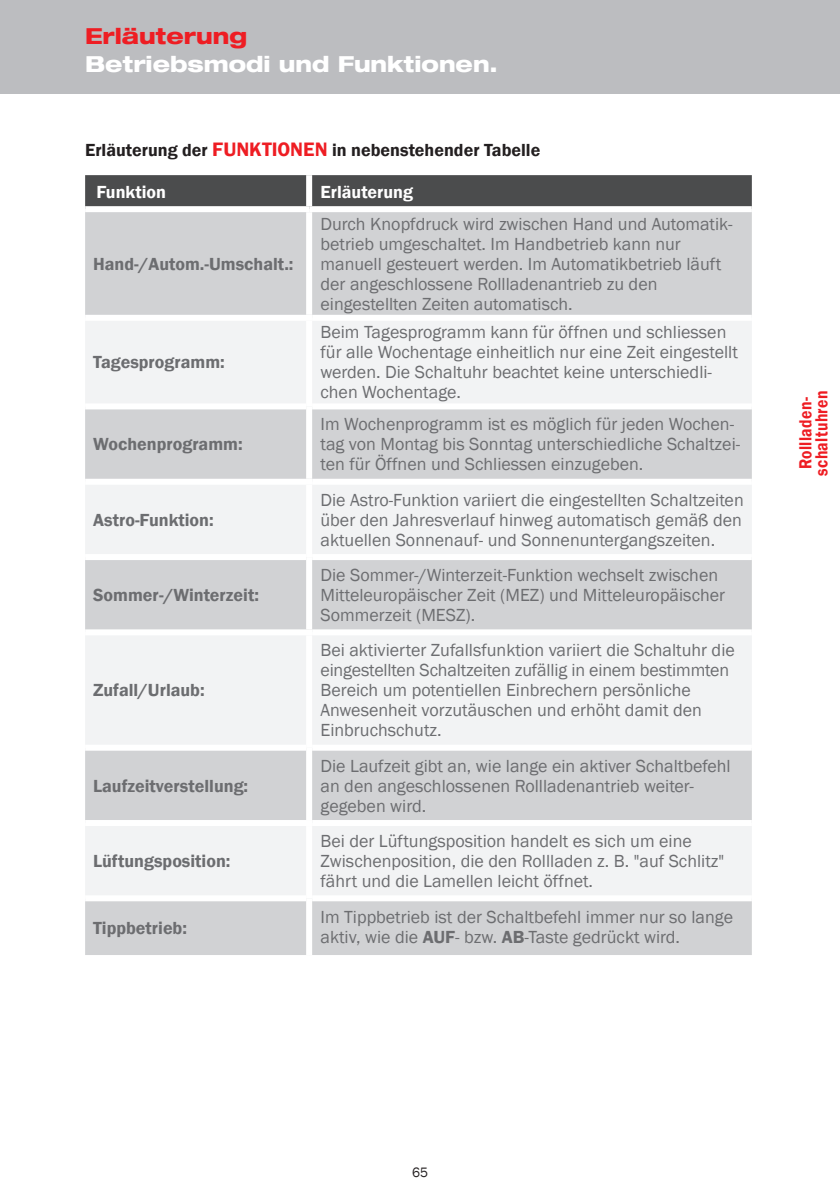
<style>
.page{position:relative;width:840px;height:1191px;background:#fff}
.page>*{position:absolute;margin:0;border:0;box-sizing:border-box;transform-origin:0 0}
.head{font:800 expanded 22px "Helvetica Neue LT Com";color:#fff}
.head-2{font:800 expanded 22px "Helvetica Neue LT Com";color:#ee1d23}
.content{font:18px/20px "Franklin Gothic";color:#6c6d70}
.grau_bold{font:600 18px "Franklin Gothic";color:#6c6d70}
.bold{font:600 18px "Franklin Gothic";color:#231f20}
.t1{font:600 18px/16px "Franklin Gothic";letter-spacing:.02em;color:#ee1d23;text-align:center;scale:.87 1}
.Tabellenkopf_weiß{font:600 18px "Franklin Gothic";color:#fff}
.t2{font:14px "Franklin Gothic";color:#231f20}
.s1{font-size:20px;color:#ee1d23}
.s2{font-weight:600}
</style>
<div class="page">
<div style="left:0;top:0;width:839px;height:94px;background:#bcbdc0"></div>
<div style="left:85px;top:175px;width:666px;height:31px;background:#4b4c4d"></div>
<div style="left:85px;top:212px;width:221px;height:743px;background:#d1d2d4"></div>
<div style="left:312px;top:212px;width:439px;height:743px;background:#d1d2d4"></div>
<svg style="left:85px;top:321px;width:221px;height:574px;fill:#f2f3f4"></svg>
<svg style="left:312px;top:321px;width:439px;height:574px;fill:#f2f3f4"></svg>
<div style="left:85px;top:403px;width:221px;height:6px;background:#fff"></div>
<div style="left:85px;top:554px;width:221px;height:6px;background:#fff"></div>
<div style="left:85px;top:744px;width:221px;height:6px;background:#fff"></div>
<div style="left:85px;top:895px;width:221px;height:6px;background:#fff"></div>
<div style="left:85px;top:315px;width:227px;height:6px;background:#fff"></div>
<div style="left:85px;top:479px;width:227px;height:6px;background:#fff"></div>
<div style="left:85px;top:629px;width:227px;height:6px;background:#fff"></div>
<div style="left:85px;top:820px;width:227px;height:6px;background:#fff"></div>
<div style="left:306px;top:175px;width:6px;height:31px;background:#fff"></div>
<div style="left:312px;top:315px;width:439px;height:6px;background:#fff"></div>
<div style="left:312px;top:403px;width:439px;height:6px;background:#fff"></div>
<div style="left:312px;top:479px;width:439px;height:6px;background:#fff"></div>
<div style="left:312px;top:629px;width:439px;height:6px;background:#fff"></div>
<div style="left:312px;top:744px;width:439px;height:6px;background:#fff"></div>
<div style="left:312px;top:820px;width:439px;height:6px;background:#fff"></div>
<div style="left:312px;top:895px;width:439px;height:6px;background:#fff"></div>
<div style="left:312px;top:554px;width:439px;height:6px;background:#fff"></div>
<p class="head-2" style="left:85px;top:22px;width:163px">Erläuterung</p>
<p class="head" style="left:85px;top:50px;width:414px">Betriebsmodi und Funktionen.</p>
<p class="bold" style="left:85px;top:139px;width:456px">Erläuterung der <span class="s1">FUNKTIONEN</span> in nebenstehender Tabelle</p>
<p class="Tabellenkopf_weiß" style="left:96px;top:181px;width:71px">Funktion</p>
<p class="Tabellenkopf_weiß" style="left:320px;top:181px;width:94px">Erläuterung</p>
<p class="grau_bold" style="left:93px;top:253px;width:202px">Hand-/Autom.-Umschalt.:</p>
<p class="grau_bold" style="left:93px;top:351px;width:133px">Tagesprogramm:</p>
<p class="grau_bold" style="left:93px;top:433px;width:151px">Wochenprogramm:</p>
<p class="grau_bold" style="left:93px;top:508px;width:122px">Astro-Funktion:</p>
<p class="grau_bold" style="left:93px;top:584px;width:167px">Sommer-/Winterzeit:</p>
<p class="grau_bold" style="left:93px;top:679px;width:113px">Zufall/Urlaub:</p>
<p class="grau_bold" style="left:93px;top:774px;width:156px">Laufzeitverstellung:</p>
<p class="grau_bold" style="left:93px;top:850px;width:139px">Lüftungsposition:</p>
<p class="content" style="left:320px;top:214px;width:413px">Durch Knopfdruck wird zwischen Hand und Automatik&shy;betrieb umgeschaltet. Im Handbetrieb kann nur manuell gesteuert werden. Im Automatikbetrieb läuft der angeschlossene Rollladenantrieb zu den eingestellten Zeiten automatisch.</p>
<p class="content" style="left:320px;top:323px;width:418px">Beim Tagesprogramm kann für öffnen und schliessen für alle Wochentage einheitlich nur eine Zeit eingestellt werden. Die Schaltuhr beachtet keine unterschiedli&shy;chen Wochentage.</p>
<p class="content" style="left:320px;top:415px;width:421px">Im Wochenprogramm ist es möglich für jeden Wochen&shy;tag von Montag bis Sonntag unterschiedliche Schaltzei&shy;ten für Öffnen und Schliessen einzugeben.</p>
<p class="content" style="left:320px;top:490px;width:424px;text-align:justify">Die Astro-Funktion variiert die eingestellten Schaltzeiten über den Jahresverlauf hinweg automatisch gemäß den aktuellen Sonnenauf- und Sonnenuntergangszeiten.</p>
<p class="content" style="left:320px;top:565px;width:406px">Die Sommer-/Winterzeit-Funktion wechselt zwischen<br>Mitteleuropäischer Zeit (MEZ) und Mitteleuropäischer<br>Sommerzeit (MESZ).</p>
<p class="content" style="left:320px;top:640px;width:415px">Bei aktivierter Zufallsfunktion variiert die Schaltuhr die eingestellten Schaltzeiten zufällig in einem bestimmten Bereich um potentiellen Einbrechern persönliche Anwesenheit vorzutäuschen und erhöht damit den Einbruchschutz.</p>
<p class="content" style="left:320px;top:756px;width:411px">Die Laufzeit gibt an, wie lange ein aktiver Schaltbefehl an den angeschlossenen Rollladenantrieb weiter&shy;gegeben wird.</p>
<p class="content" style="left:320px;top:831px;width:405px">Bei der Lüftungsposition handelt es sich um eine<br>Zwischenposition, die den Rollladen z. B. "auf Schlitz" fährt und die Lamellen leicht öffnet.</p>
<p class="grau_bold" style="left:93px;top:917px;width:95px">Tippbetrieb:</p>
<p class="content" style="left:320px;top:907px;width:414px">Im Tippbetrieb ist der Schaltbefehl immer nur so lange aktiv, wie die <span class="s2">AUF</span>- bzw. <span class="s2">AB</span>-Taste gedrückt wird.</p>
<p class="t1" style="left:797px;top:476px;width:99px;rotate:-90deg">Rollladen&shy;schaltuhren</p>
<p class="t2" style="left:412px;top:1163px;width:17px">65</p>
</div>
